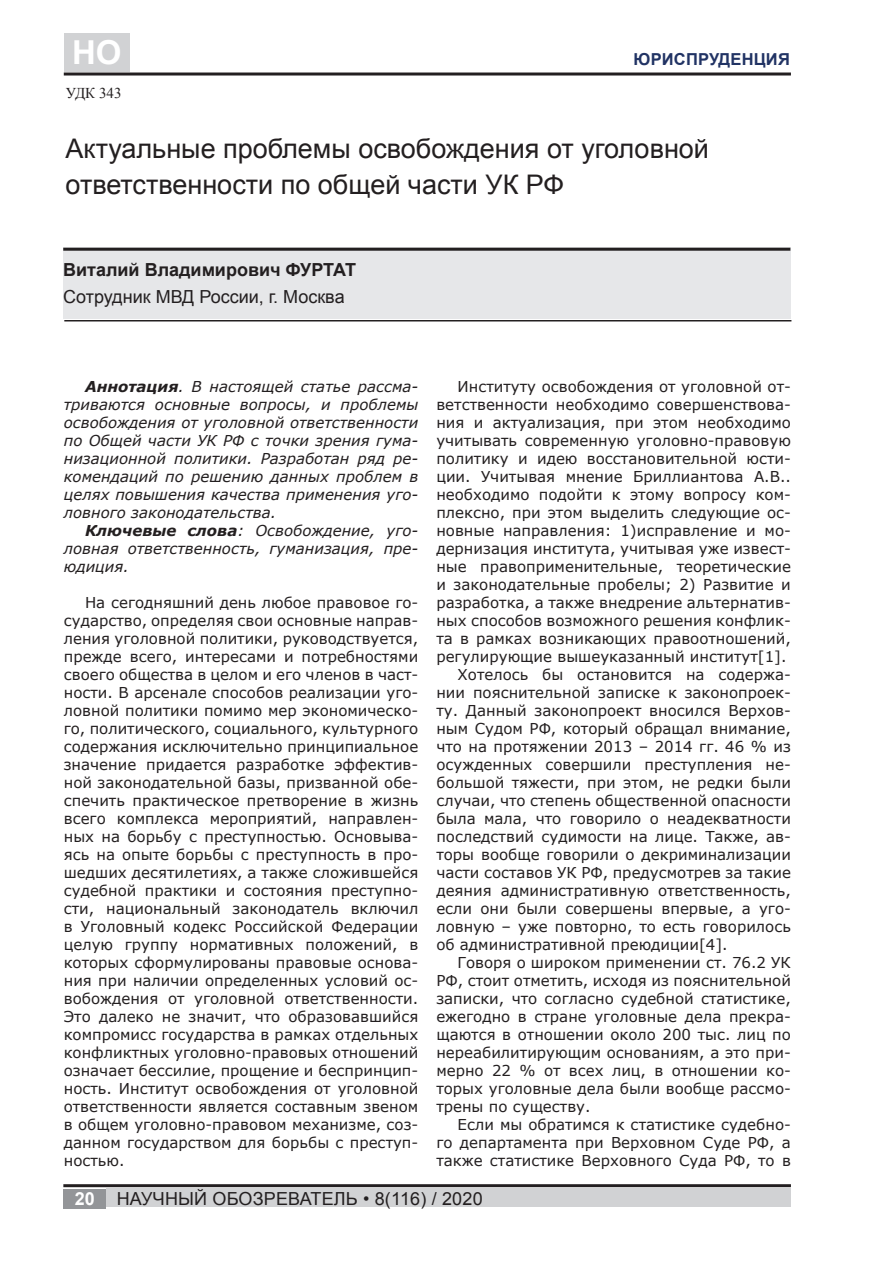
<style>
.page{position:relative;width:893px;height:1263px;background:#fff}
.page>*{position:absolute;margin:0;border:0;box-sizing:border-box;transform-origin:0 0}
.t1{font:700 33px "Arial";color:#fff}
.Заголовок_новый{font:27px/36px "Arial";color:#231f20}
.t2{font:18px "Arial";color:#231f20}
.Автор_новый{font:700 18px "Arial";color:#231f20}
.t3{font:700 16.5px "Arial";letter-spacing:.01em;color:#213364}
.t4{font:15px/18px "Verdana";color:#231f20;text-align:justify}
.t5{font:italic 15px/18px "Verdana";color:#231f20;text-align:justify}
.t6{font:15px "Times New Roman";color:#231f20}
.s1{font-weight:700}
.s2{font-weight:700;color:#fff}
</style>
<div class="page">
<hr style="left:64px;top:73px;width:727px;height:3px;background:#231f20">
<hr style="left:63px;top:1184px;width:728px;height:3px;background:#231f20">
<div style="left:63px;top:1189px;width:43px;height:19px;background:#939598"></div>
<div style="left:106px;top:1188px;width:685px;height:19px;background:#d1d2d4"></div>
<div style="left:64px;top:33px;width:66px;height:39px;background:#d1d2d4"></div>
<div style="left:63px;top:248px;width:727px;height:71px;background:#e6e7e9"></div>
<hr style="left:64px;top:320px;width:727px;height:1px;background:#231f20">
<hr style="left:63px;top:248px;width:727px;height:3px;background:#231f20">
<h1 class="t1" style="left:72px;top:31px;width:51px">НО</h1>
<p class="t6" style="left:66px;top:83px;width:57px">УДК 343</p>
<p class="t3" style="left:634px;top:48px;width:158px">ЮРИСПРУДЕНЦИЯ</p>
<p class="Заголовок_новый" style="left:66px;top:131px;width:645px">Актуальные проблемы освобождения от уголовной ответственности по общей части УК РФ</p>
<p class="Автор_новый" style="left:63px;top:258px;width:294px">Виталий Владимирович ФУРТАТ</p>
<p class="t2" style="left:63px;top:285px;width:283px">Сотрудник МВД России, г. Москва</p>
<p class="t5" style="left:64px;top:378px;width:356px;text-indent:21px"><span class="s1">Аннотация</span>. В настоящей статье рассма&shy;триваются основные вопросы, и проблемы освобождения от уголовной ответственности по Общей части УК РФ с точки зрения гума&shy;низационной политики. Разработан ряд ре&shy;комендаций по решению данных проблем в целях повышения качества применения уго&shy;ловного законодательства.</p>
<p class="t5" style="left:64px;top:522px;width:356px;text-indent:21px"><span class="s1">Ключевые слова</span>: Освобождение, уго&shy;ловная ответственность, гуманизация, пре&shy;юдиция.</p>
<p class="t4" style="left:64px;top:594px;width:356px;text-indent:21px">На сегодняшний день любое правовое го&shy;сударство, определяя свои основные направ&shy;ления уголовной политики, руководствуется, прежде всего, интересами и потребностями своего общества в целом и его членов в част&shy;ности. В арсенале способов реализации уго&shy;ловной политики помимо мер экономическо&shy;го, политического, социального, культурного содержания исключительно принципиальное значение придается разработке эффектив&shy;ной законодательной базы, призванной обе&shy;спечить практическое претворение в жизнь всего комплекса мероприятий, направлен&shy;ных на борьбу с преступностью. Основыва&shy;ясь на опыте борьбы с преступность в про&shy;шедших десятилетиях, а также сложившейся судебной практики и состояния преступно&shy;сти, национальный законодатель включил в Уголовный кодекс Российской Федерации целую группу нормативных положений, в которых сформулированы правовые основа&shy;ния при наличии определенных условий ос&shy;вобождения от уголовной ответственности.<br>Это далеко не значит, что образовавшийся компромисс государства в рамках отдельных конфликтных уголовно-правовых отношений означает бессилие, прощение и беспринцип&shy;ность. Институт освобождения от уголовной ответственности является составным звеном в общем уголовно-правовом механизме, соз&shy;данном государством для борьбы с преступ&shy;ностью.</p>
<p class="t4" style="left:436px;top:378px;width:356px;text-indent:21px">Институту освобождения от уголовной от&shy;ветственности необходимо совершенствова&shy;ния и актуализация, при этом необходимо учитывать современную уголовно-правовую политику и идею восстановительной юсти&shy;ции. Учитывая мнение Бриллиантова А.В.. необходимо подойти к этому вопросу ком&shy;плексно, при этом выделить следующие ос&shy;новные направления: 1)исправление и мо&shy;дернизация института, учитывая уже извест&shy;ные правоприменительные, теоретические и законодательные пробелы; 2) Развитие и разработка, а также внедрение альтернатив&shy;ных способов возможного решения конфлик&shy;та в рамках возникающих правоотношений, регулирующие вышеуказанный институт[1].</p>
<p class="t4" style="left:436px;top:666px;width:356px;text-indent:21px">Хотелось бы остановится на содержа&shy;нии пояснительной записке к законопроек&shy;ту. Данный законопроект вносился Верхов&shy;ным Судом РФ, который обращал внимание, что на протяжении 2013 – 2014 гг. 46 % из осужденных совершили преступления не&shy;большой тяжести, при этом, не редки были случаи, что степень общественной опасности была мала, что говорило о неадекватности последствий судимости на лице. Также, ав&shy;торы вообще говорили о декриминализации части составов УК РФ, предусмотрев за такие деяния административную ответственность, если они были совершены впервые, а уго&shy;ловную – уже повторно, то есть говорилось об административной преюдиции[4].</p>
<p class="t4" style="left:436px;top:954px;width:356px;text-indent:21px">Говоря о широком применении ст. 76.2 УК РФ, стоит отметить, исходя из пояснительной записки, что согласно судебной статистике, ежегодно в стране уголовные дела прекра&shy;щаются в отношении около 200 тыс. лиц по нереабилитирующим основаниям, а это при&shy;мерно 22 % от всех лиц, в отношении ко&shy;торых уголовные дела были вообще рассмо&shy;трены по существу.</p>
<p class="t4" style="left:436px;top:1116px;width:356px;text-indent:21px">Если мы обратимся к статистике судебно&shy;го департамента при Верховном Суде РФ, а также статистике Верховного Суда РФ, то в</p>
<p class="t2" style="left:75px;top:1186px;width:409px"><span class="s2">20</span> НАУЧНЫЙ ОБОЗРЕВАТЕЛЬ • 8(116) / 2020</p>
</div>
